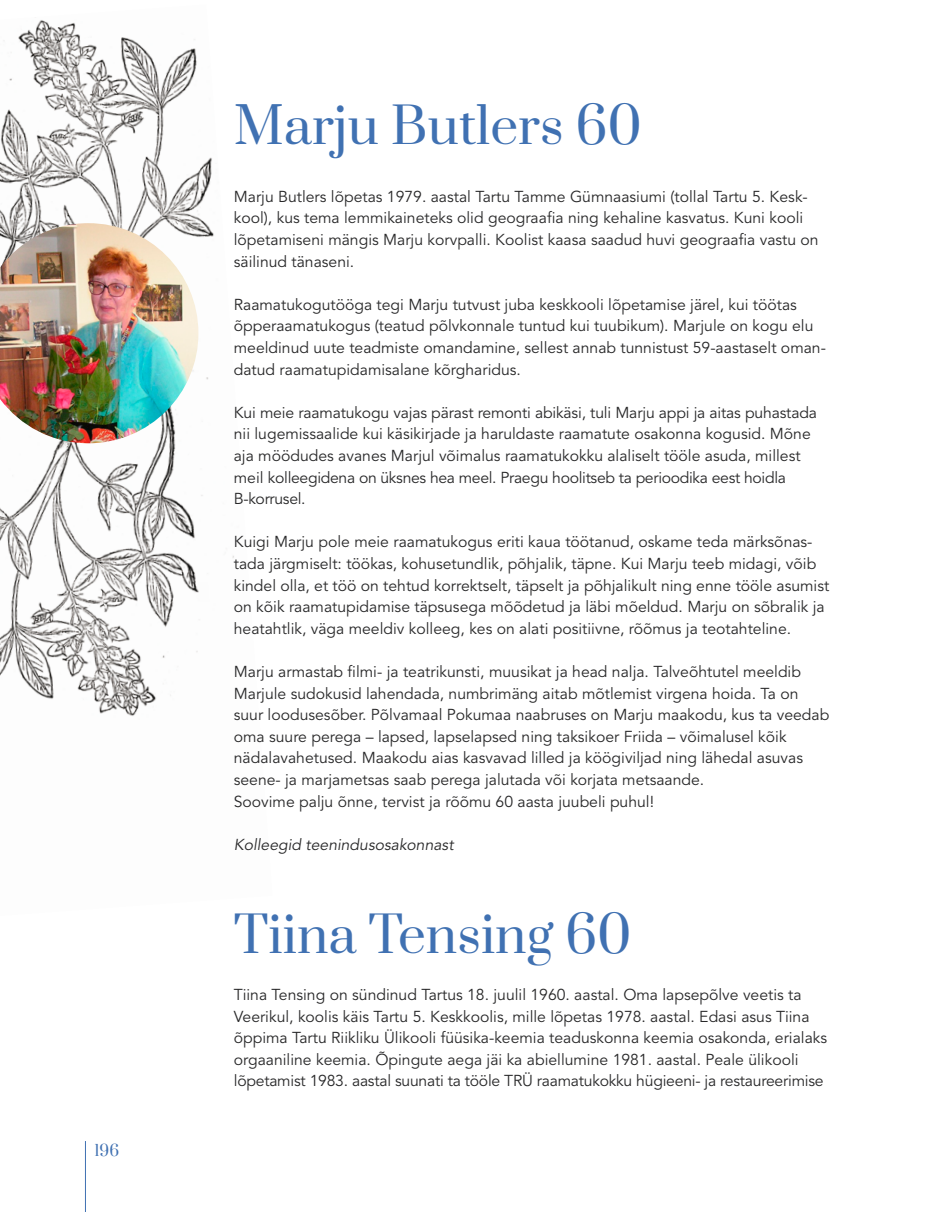
<style>
.page{position:relative;width:936px;height:1212px;background:#fff}
.page>*{position:absolute;margin:0;border:0;box-sizing:border-box;transform-origin:0 0}
.t1{font:49.5px "Prata";color:#4071b2}
.t2{font:15.75px/21.6px "Avenir LT Std";color:#282829}
.t3{font:italic 15.75px "Avenir LT Std";color:#282829}
.t4{font:15px "Prata";color:#4071b2}
</style>
<div class="page">
<hr style="left:85px;top:1141px;width:1px;height:71px;background:#4071b2">
<img style="left:0;top:20px;width:234px;height:696px">
<img style="left:0;top:223px;width:198px;height:220px">
<p class="t4" style="left:94px;top:1138px;width:26px">196</p>
<h1 class="t1" style="left:234px;top:85px;width:410px">Marju Butlers 60</h1>
<p class="t2" style="left:234px;top:186px;width:586px">Marju Butlers lõpetas 1979. aastal Tartu Tamme Gümnaasiumi (tollal Tartu 5. Kesk&shy;kool), kus tema lemmikaineteks olid geograafia ning kehaline kasvatus. Kuni kooli lõpetamiseni mängis Marju korvpalli. Koolist kaasa saadud huvi geograafia vastu on säilinud tänaseni.</p>
<p class="t2" style="left:234px;top:294px;width:593px">Raamatukogutööga tegi Marju tutvust juba keskkooli lõpetamise järel, kui töötas õpperaamatukogus (teatud põlvkonnale tuntud kui tuubikum). Marjule on kogu elu meeldinud uute teadmiste omandamine, sellest annab tunnistust 59-aastaselt oman&shy;datud raamatupidamisalane kõrgharidus.</p>
<p class="t2" style="left:234px;top:402px;width:584px">Kui meie raamatukogu vajas pärast remonti abikäsi, tuli Marju appi ja aitas puhastada nii lugemissaalide kui käsikirjade ja haruldaste raamatute osakonna kogusid. Mõne aja möödudes avanes Marjul võimalus raamatukokku alaliselt tööle asuda, millest meil kolleegidena on üksnes hea meel. Praegu hoolitseb ta perioodika eest hoidla B-korrusel.</p>
<p class="t2" style="left:234px;top:531px;width:597px">Kuigi Marju pole meie raamatukogus eriti kaua töötanud, oskame teda märksõnas&shy;tada järgmiselt: töökas, kohusetundlik, põhjalik, täpne. Kui Marju teeb midagi, võib kindel olla, et töö on tehtud korrektselt, täpselt ja põhjalikult ning enne tööle asumist on kõik raamatupidamise täpsusega mõõdetud ja läbi mõeldud. Marju on sõbralik ja heatahtlik, väga meeldiv kolleeg, kes on alati positiivne, rõõmus ja teotahteline.</p>
<p class="t2" style="left:234px;top:661px;width:597px">Marju armastab filmi- ja teatrikunsti, muusikat ja head nalja. Talveõhtutel meeldib Marjule sudokusid lahendada, numbrimäng aitab mõtlemist virgena hoida. Ta on suur loodusesõber. Põlvamaal Pokumaa naabruses on Marju maakodu, kus ta veedab oma suure perega – lapsed, lapselapsed ning taksikoer Friida – võimalusel kõik nädalavahetused. Maakodu aias kasvavad lilled ja köögiviljad ning lähedal asuvas seene- ja marjametsas saab perega jalutada või korjata metsaande.<br>Soovime palju õnne, tervist ja rõõmu 60 aasta juubeli puhul!</p>
<p class="t3" style="left:234px;top:835px;width:221px">Kolleegid teenindusosakonnast</p>
<h1 class="t1" style="left:234px;top:893px;width:399px">Tiina Tensing 60</h1>
<p class="t2" style="left:234px;top:984px;width:595px">Tiina Tensing on sündinud Tartus 18. juulil 1960. aastal. Oma lapsepõlve veetis ta Veerikul, koolis käis Tartu 5. Keskkoolis, mille lõpetas 1978. aastal. Edasi asus Tiina õppima Tartu Riikliku Ülikooli füüsika-keemia teaduskonna keemia osakonda, erialaks orgaaniline keemia. Õpingute aega jäi ka abiellumine 1981. aastal. Peale ülikooli lõpetamist 1983. aastal suunati ta tööle TRÜ raamatukokku hügieeni- ja restaureerimise</p>
</div>
